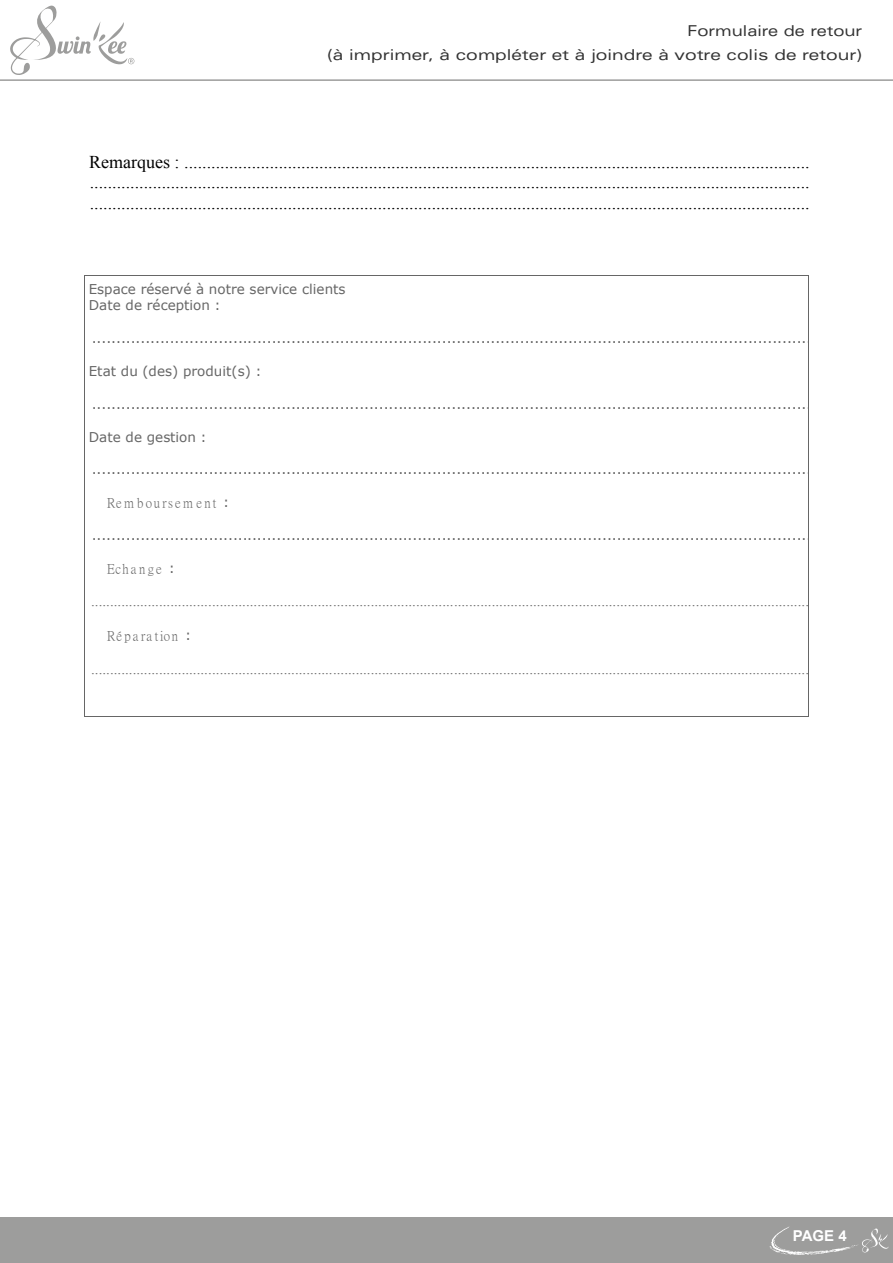
<style>
.page{position:relative;width:893px;height:1263px;background:#fff}
.page>*{position:absolute;margin:0;border:0;box-sizing:border-box;transform-origin:0 0}
.t1{font:18px/20.7px "Times New Roman";color:#000;text-align:justify}
.t2{font:15px "Times New Roman";color:#666}
.t3{font:expanded 15px/24px "Univers LT Std";color:#333;text-align:right}
.t4{font:700 15px "Arial";color:#fff}
.t5{font:13.5px/16.4px "Verdana";letter-spacing:.005em;color:#666}
.t6{font:13.5px "P Ming Li U";letter-spacing:.155em;color:#666}
.s1{font-family:"Verdana"}
</style>
<div class="page">
<svg style="left:10px;top:5px;width:124px;height:70px"></svg>
<div style="left:0;top:1218px;width:893px;height:45px;background:#9d9d9c"></div>
<svg style="left:770px;top:1227px;width:119px;height:28px"></svg>
<hr style="left:0;top:79px;width:893px;height:2px;background:#9d9d9c">
<hr style="left:85px;top:276px;width:723px;height:1px;background:#666">
<hr style="left:85px;top:280px;width:1px;height:436px;background:#666">
<hr style="left:85px;top:716px;width:723px;height:1px;background:#666">
<hr style="left:808px;top:280px;width:1px;height:436px;background:#666">
<p class="t3" style="left:327px;top:18px;width:536px">Formulaire de retour<br>(à imprimer, à compléter et à joindre à votre colis de retour)</p>
<p class="t1" style="left:89px;top:151px;width:722px">Remarques : ........................................................................................................................................... ................................................................................................................................................................ ................................................................................................................................................................</p>
<p class="t5" style="left:89px;top:281px;width:258px">Espace réservé à notre service clients<br>Date de réception :</p>
<p class="t5" style="left:92px;top:330px;width:721px">....................................................................................................................................................</p>
<p class="t5" style="left:89px;top:363px;width:174px">Etat du (des) produit(s) :</p>
<p class="t5" style="left:92px;top:396px;width:721px">....................................................................................................................................................</p>
<p class="t5" style="left:89px;top:428px;width:119px">Date de gestion :</p>
<p class="t5" style="left:92px;top:461px;width:721px">....................................................................................................................................................</p>
<p class="t6" style="left:107px;top:496px;width:124px">Remboursement <span class="s1">:</span></p>
<p class="t5" style="left:92px;top:527px;width:721px">....................................................................................................................................................</p>
<p class="t6" style="left:107px;top:562px;width:70px">Echange <span class="s1">:</span></p>
<p class="t2" style="left:91px;top:590px;width:719px">..............................................................................................................................................................................................</p>
<p class="t6" style="left:107px;top:629px;width:86px">Réparation <span class="s1">:</span></p>
<p class="t2" style="left:91px;top:659px;width:719px">..............................................................................................................................................................................................</p>
<p class="t4" style="left:793px;top:1226px;width:55px">PAGE 4</p>
</div>
